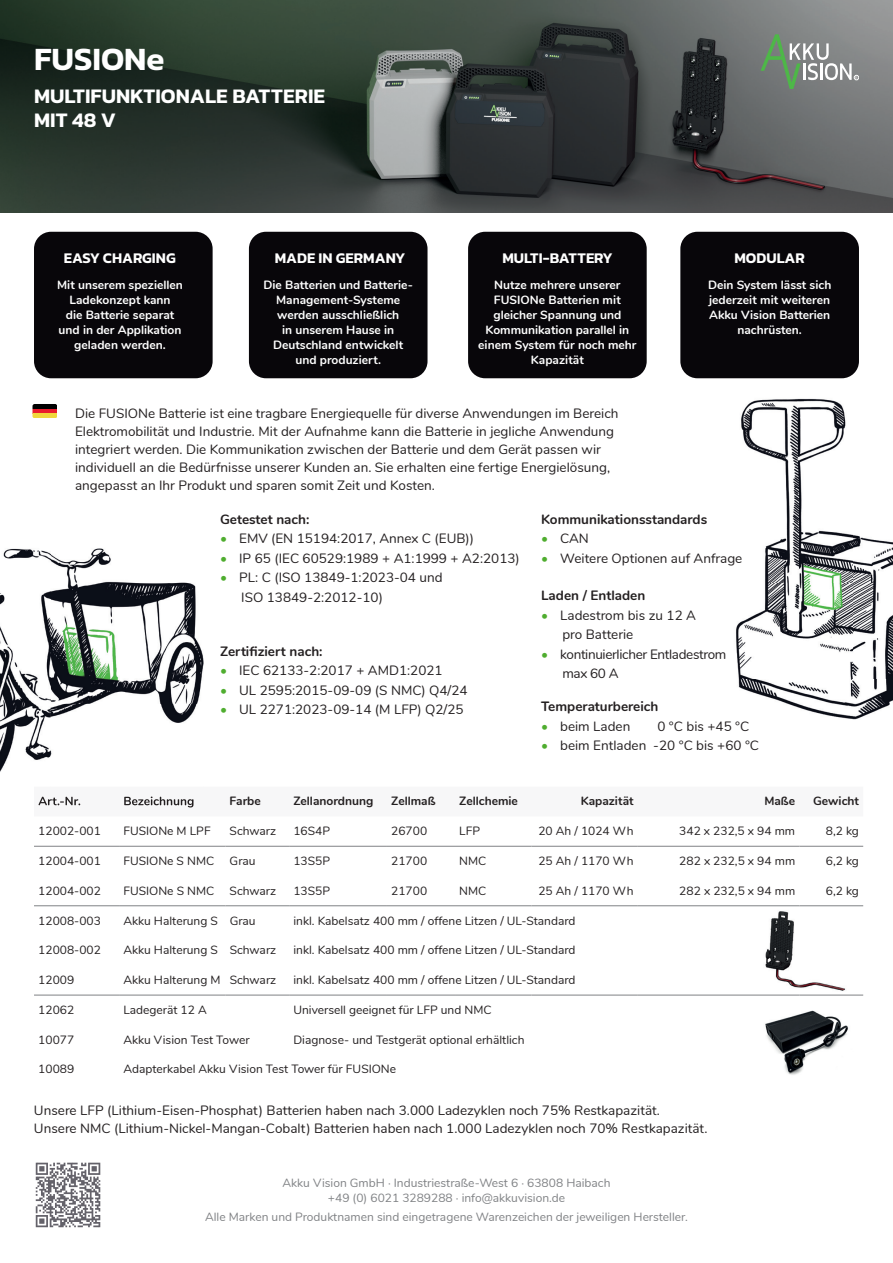
<style>
.page{position:relative;width:893px;height:1263px;background:#fff}
.page>*{position:absolute;margin:0;border:0;box-sizing:border-box;transform-origin:0 0}
.t1{font:600 33px "Kanit";color:#fff}
.t2{font:600 21px/24px "Kanit";color:#fff}
.t3{font:600 15px "Kanit";color:#fff}
.t4{font:13.5px/18px "Nunito";color:#231f20}
.t5{font:700 13.5px "Nunito";color:#231f20}
.t6{font:13.5px/19.5px "Nunito";letter-spacing:-.025em;color:#231f20}
.t7{font:12px "Nunito";color:#231f20}
.t8{font:700 12px/15px "Nunito";color:#fff;text-align:center}
.t9{font:12px/15px "Nunito";color:#808285;text-align:center}
.t10{font:700 12px "Nunito";color:#231f20}
.t11{font:600 3.45px "Nunito";color:#fff}
.s1{color:#4fad2f}
</style>
<div class="page">
<hr style="left:34px;top:846px;width:85px;height:1px;background:#808285">
<hr style="left:119px;top:846px;width:106px;height:1px;background:#808285">
<hr style="left:225px;top:846px;width:64px;height:1px;background:#808285">
<hr style="left:289px;top:846px;width:98px;height:1px;background:#808285">
<hr style="left:387px;top:846px;width:68px;height:1px;background:#808285">
<hr style="left:455px;top:846px;width:76px;height:1px;background:#808285">
<hr style="left:531px;top:846px;width:107px;height:1px;background:#808285">
<hr style="left:638px;top:846px;width:161px;height:1px;background:#808285">
<hr style="left:799px;top:846px;width:64px;height:1px;background:#808285">
<hr style="left:34px;top:905px;width:85px;height:1px;background:#808285">
<hr style="left:119px;top:905px;width:106px;height:1px;background:#808285">
<hr style="left:225px;top:905px;width:64px;height:1px;background:#808285">
<hr style="left:34px;top:995px;width:85px;height:1px;background:#808285">
<hr style="left:119px;top:995px;width:106px;height:1px;background:#808285">
<hr style="left:225px;top:995px;width:64px;height:1px;background:#808285">
<hr style="left:289px;top:905px;width:98px;height:1px;background:#808285">
<hr style="left:387px;top:905px;width:68px;height:1px;background:#808285">
<hr style="left:455px;top:905px;width:76px;height:1px;background:#808285">
<hr style="left:531px;top:905px;width:107px;height:1px;background:#808285">
<hr style="left:638px;top:905px;width:161px;height:1px;background:#808285">
<hr style="left:799px;top:905px;width:64px;height:1px;background:#808285">
<hr style="left:638px;top:995px;width:161px;height:1px;background:#808285">
<hr style="left:799px;top:995px;width:64px;height:1px;background:#808285">
<hr style="left:289px;top:995px;width:98px;height:1px;background:#808285">
<hr style="left:387px;top:995px;width:68px;height:1px;background:#808285">
<hr style="left:455px;top:995px;width:76px;height:1px;background:#808285">
<hr style="left:531px;top:995px;width:107px;height:1px;background:#808285">
<img style="left:765px;top:1010px;width:83px;height:65px">
<img style="left:0;top:0;width:893px;height:213px">
<img style="left:736px;top:398px;width:157px;height:322px">
<div style="left:680px;top:232px;width:179px;height:146px;background:#08060a;border-radius:17px"></div>
<div style="left:468px;top:232px;width:179px;height:146px;background:#08060a;border-radius:17px"></div>
<div style="left:249px;top:232px;width:178px;height:146px;background:#08060a;border-radius:17px"></div>
<div style="left:34px;top:232px;width:179px;height:146px;background:#08060a;border-radius:17px"></div>
<div style="left:33px;top:404px;width:24px;height:5px;background:#000001"></div>
<hr style="left:33px;top:409px;width:24px;height:4px;background:#e91c2c">
<div style="left:33px;top:413px;width:24px;height:5px;background:#f0d73c"></div>
<svg style="left:760px;top:34px;width:99px;height:55px;background:#89948b"></svg>
<img style="left:0;top:548px;width:203px;height:224px">
<img style="left:38px;top:796px;width:156px;height:12px">
<img style="left:39px;top:797px;width:41px;height:8px">
<img style="left:124px;top:796px;width:69px;height:11px">
<svg style="left:35px;top:1162px;width:66px;height:66px"></svg>
<img style="left:765px;top:911px;width:81px;height:80px">
<h1 class="t1" style="left:34px;top:34px;width:132px">FUSIONe</h1>
<h2 class="t2" style="left:34px;top:83px;width:293px">MULTIFUNKTIONALE BATTERIE<br>MIT 48 V</h2>
<p class="t11" style="left:855px;top:75px;width:4px">R</p>
<p class="t3" style="left:64px;top:247px;width:113px">EASY CHARGING</p>
<p class="t8" style="left:57px;top:276px;width:127px">Mit unserem speziellen<br>Ladekonzept kann<br>die Batterie separat und in der Applikation geladen werden.</p>
<p class="t3" style="left:275px;top:247px;width:132px">MADE IN GERMANY</p>
<p class="t8" style="left:263px;top:276px;width:151px">Die Batterien und Batterie-<br>Management-Systeme werden ausschließlich<br>in unserem Hause in<br>Deutschland entwickelt und produziert.</p>
<p class="t3" style="left:502px;top:247px;width:111px">MULTI-BATTERY</p>
<p class="t8" style="left:478px;top:276px;width:160px">Nutze mehrere unserer<br>FUSIONe Batterien mit gleicher Spannung und<br>Kommunikation parallel in einem System für noch mehr<br>Kapazität</p>
<p class="t4" style="left:75px;top:403px;width:545px">Die FUSIONe Batterie ist eine tragbare Energiequelle für diverse Anwendungen im Bereich Elektromobilität und Industrie. Mit der Aufnahme kann die Batterie in jegliche Anwendung integriert werden. Die Kommunikation zwischen der Batterie und dem Gerät passen wir individuell an die Bedürfnisse unserer Kunden an. Sie erhalten eine fertige Energielösung, angepasst an Ihr Produkt und sparen somit Zeit und Kosten.</p>
<p class="t3" style="left:734px;top:247px;width:72px">MODULAR</p>
<p class="t8" style="left:708px;top:276px;width:125px">Dein System lässt sich jederzeit mit weiteren<br>Akku Vision Batterien nachrüsten.</p>
<p class="t5" style="left:220px;top:509px;width:91px">Getestet nach:</p>
<p class="t4" style="left:220px;top:529px;width:255px"><span class="s1">•</span> EMV (EN 15194:2017, Annex C (EUB))</p>
<p class="t4" style="left:220px;top:548px;width:301px"><span class="s1">•</span> IP 65 (IEC 60529:1989 + A1:1999 + A2:2013)</p>
<p class="t4" style="left:241px;top:567px;width:203px;line-height:19.5px;text-indent:-21px"><span class="s1">•</span> PL: C (ISO 13849-1:2023-04 und<br>ISO 13849-2:2012-10)</p>
<p class="t5" style="left:220px;top:641px;width:104px">Zertifiziert nach:</p>
<p class="t4" style="left:220px;top:661px;width:224px"><span class="s1">•</span> IEC 62133-2:2017 + AMD1:2021</p>
<p class="t4" style="left:220px;top:680px;width:249px"><span class="s1">•</span> UL 2595:2015-09-09 (S NMC) Q4/24</p>
<p class="t4" style="left:220px;top:700px;width:245px"><span class="s1">•</span> UL 2271:2023-09-14 (M LFP) Q2/25</p>
<p class="t5" style="left:541px;top:509px;width:168px">Kommunikationsstandards</p>
<p class="t4" style="left:541px;top:529px;width:49px"><span class="s1">•</span> CAN</p>
<p class="t4" style="left:541px;top:548px;width:203px"><span class="s1">•</span> Weitere Optionen auf Anfrage</p>
<p class="t5" style="left:541px;top:586px;width:106px">Laden / Entladen</p>
<p class="t4" style="left:562px;top:605px;width:135px;line-height:19.5px;text-indent:-21px"><span class="s1">•</span> Ladestrom bis zu 12 A pro Batterie</p>
<p class="t6" style="left:562px;top:644px;width:165px;text-indent:-21px"><span class="s1">•</span> kontinuierlicher Entladestrom max 60 A</p>
<p class="t5" style="left:541px;top:696px;width:119px">Temperaturbereich</p>
<p class="t4" style="left:541px;top:716px;width:91px"><span class="s1">•</span> beim Laden</p>
<p class="t4" style="left:657px;top:716px;width:93px">0 °C bis +45 °C</p>
<p class="t4" style="left:541px;top:735px;width:219px"><span class="s1">•</span> beim Entladen -20 °C bis +60 °C</p>
<p class="t10" style="left:230px;top:792px;width:33px">Farbe</p>
<p class="t10" style="left:293px;top:792px;width:81px">Zellanordnung</p>
<p class="t10" style="left:391px;top:792px;width:46px">Zellmaß</p>
<p class="t10" style="left:459px;top:792px;width:60px">Zellchemie</p>
<p class="t10" style="left:581px;top:792px;width:54px">Kapazität</p>
<p class="t10" style="left:764px;top:792px;width:32px">Maße</p>
<p class="t10" style="left:813px;top:792px;width:47px">Gewicht</p>
<p class="t7" style="left:38px;top:822px;width:64px">12002-001</p>
<p class="t7" style="left:123px;top:822px;width:89px">FUSIONe M LPF</p>
<p class="t7" style="left:230px;top:822px;width:48px">Schwarz</p>
<p class="t7" style="left:293px;top:822px;width:38px">16S4P</p>
<p class="t7" style="left:391px;top:822px;width:37px">26700</p>
<p class="t7" style="left:459px;top:822px;width:22px">LFP</p>
<p class="t7" style="left:538px;top:822px;width:97px">20 Ah / 1024 Wh</p>
<p class="t7" style="left:679px;top:822px;width:117px">342 x 232,5 x 94 mm</p>
<p class="t7" style="left:826px;top:822px;width:35px">8,2 kg</p>
<p class="t7" style="left:38px;top:852px;width:64px">12004-001</p>
<p class="t7" style="left:123px;top:852px;width:92px">FUSIONe S NMC</p>
<p class="t7" style="left:230px;top:852px;width:27px">Grau</p>
<p class="t7" style="left:293px;top:852px;width:38px">13S5P</p>
<p class="t7" style="left:391px;top:852px;width:37px">21700</p>
<p class="t7" style="left:459px;top:852px;width:29px">NMC</p>
<p class="t7" style="left:538px;top:852px;width:97px">25 Ah / 1170 Wh</p>
<p class="t7" style="left:679px;top:852px;width:117px">282 x 232,5 x 94 mm</p>
<p class="t7" style="left:826px;top:852px;width:35px">6,2 kg</p>
<p class="t7" style="left:38px;top:882px;width:64px">12004-002</p>
<p class="t7" style="left:123px;top:882px;width:92px">FUSIONe S NMC</p>
<p class="t7" style="left:230px;top:882px;width:48px">Schwarz</p>
<p class="t7" style="left:293px;top:882px;width:38px">13S5P</p>
<p class="t7" style="left:391px;top:882px;width:37px">21700</p>
<p class="t7" style="left:459px;top:882px;width:29px">NMC</p>
<p class="t7" style="left:538px;top:882px;width:97px">25 Ah / 1170 Wh</p>
<p class="t7" style="left:679px;top:882px;width:117px">282 x 232,5 x 94 mm</p>
<p class="t7" style="left:826px;top:882px;width:35px">6,2 kg</p>
<p class="t7" style="left:38px;top:912px;width:64px">12008-003</p>
<p class="t7" style="left:123px;top:912px;width:134px">Akku Halterung S Grau</p>
<p class="t7" style="left:293px;top:912px;width:284px">inkl. Kabelsatz 400 mm / offene Litzen / UL-Standard</p>
<p class="t7" style="left:38px;top:941px;width:64px">12008-002</p>
<p class="t7" style="left:123px;top:941px;width:154px">Akku Halterung S Schwarz</p>
<p class="t7" style="left:293px;top:941px;width:284px">inkl. Kabelsatz 400 mm / offene Litzen / UL-Standard</p>
<p class="t7" style="left:38px;top:971px;width:38px">12009</p>
<p class="t7" style="left:123px;top:971px;width:154px">Akku Halterung M Schwarz</p>
<p class="t7" style="left:293px;top:971px;width:284px">inkl. Kabelsatz 400 mm / offene Litzen / UL-Standard</p>
<p class="t7" style="left:38px;top:1001px;width:37px">12062</p>
<p class="t7" style="left:123px;top:1001px;width:85px">Ladegerät 12 A</p>
<p class="t7" style="left:293px;top:1001px;width:200px">Universell geeignet für LFP und NMC</p>
<p class="t7" style="left:38px;top:1031px;width:38px">10077</p>
<p class="t7" style="left:123px;top:1031px;width:128px">Akku Vision Test Tower</p>
<p class="t7" style="left:293px;top:1031px;width:233px">Diagnose- und Testgerät optional erhältlich</p>
<p class="t7" style="left:38px;top:1060px;width:38px">10089</p>
<p class="t7" style="left:123px;top:1060px;width:274px">Adapterkabel Akku Vision Test Tower für FUSIONe</p>
<p class="t4" style="left:34px;top:1100px;width:675px">Unsere LFP (Lithium-Eisen-Phosphat) Batterien haben nach 3.000 Ladezyklen noch 75% Restkapazität.<br>Unsere NMC (Lithium-Nickel-Mangan-Cobalt) Batterien haben nach 1.000 Ladezyklen noch 70% Restkapazität.</p>
<p class="t9" style="left:282px;top:1174px;width:329px">Akku Vision GmbH · Industriestraße-West 6 · 63808 Haibach +49 (0) 6021 3289288 · info@akkuvision.de</p>
<p class="t9" style="left:205px;top:1209px;width:484px">Alle Marken und Produktnamen sind eingetragene Warenzeichen der jeweiligen Hersteller.</p>
</div>
